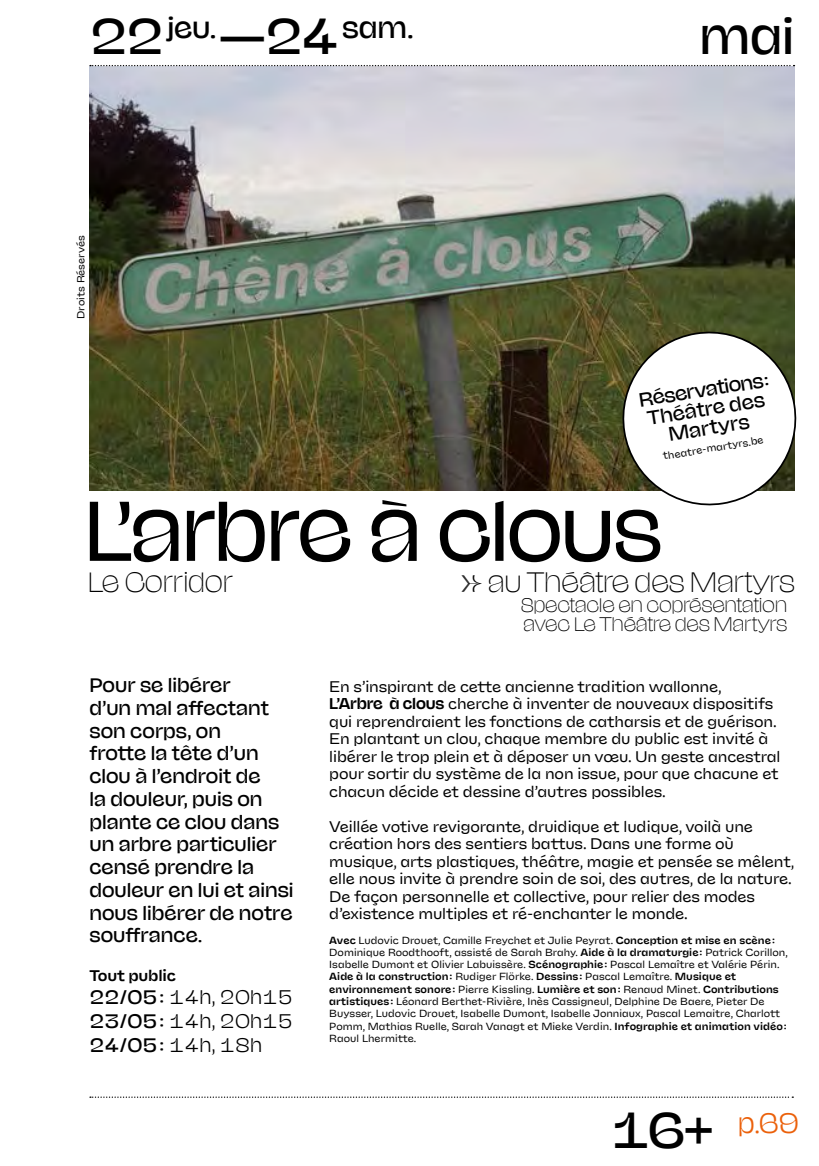
<style>
.page{position:relative;width:819px;height:1166px;background:#fff}
.page>*{position:absolute;margin:0;border:0;box-sizing:border-box;transform-origin:0 0}
.t1{font:78.75px "Na N Jaune Maxi Blond";color:#000}
.t2{font:47.25px "Na N Jaune Midi";color:#000}
.t3{font:27.47px "Na N Jaune Midi";color:#000}
.t4{font:100 26.25px "Na N Jaune Maxi";letter-spacing:.02em;color:#000}
.t5{font:300 26.25px "Na N Jaune Midi";color:#eb600a}
.t6{font:18.38px/22.8px "Na N Jaune Midi";color:#000}
.t7{font:100 18.38px/19.2px "Na N Jaune Maxi";letter-spacing:.02em;color:#000}
.t8{font:300 18.38px/23.6px "Na N Jaune Midi";letter-spacing:.01em;color:#000;text-align:justify}
.t9{font:14.35px/17.5px "Na N Jaune Mini Blond";letter-spacing:-.01em;color:#000}
.t10{font:500 14.35px "Na N Jaune Mini";letter-spacing:-.015em;color:#000}
.t11{font:9.62px/12.2px "Na N Jaune Mini Blond";letter-spacing:.005em;color:#000}
.t12{font:500 9.62px/12.2px "Na N Jaune Mini";letter-spacing:.005em;color:#000}
.s1{font-size:47.25px}
.s2{font-weight:400}
.s3{font-family:"Na N Jaune Midi";font-weight:500}
.s4{font-family:"Na N Jaune Mini";font-weight:500}
.s5{font-family:"Na N Jaune Mini Blond";font-weight:400}
</style>
<div class="page">
<svg style="left:90px;top:1096px;width:703px;height:2px"></svg>
<img style="left:89px;top:66px;width:705px;height:425px">
<svg style="left:617px;top:326px;width:180px;height:180px"></svg>
<svg style="left:90px;top:65px;width:704px;height:1px"></svg>
<h3 class="t3" style="left:89px;top:6px;width:325px"><span class="s1">22</span> jeu. <span class="s1">—24</span> sam.</h3>
<h2 class="t2" style="left:699px;top:0;width:96px">mai</h2>
<p class="t11" style="left:73px;top:319px;width:85px;rotate:-90deg">Droits Réservés</p>
<p class="t6" style="left:637px;top:388px;width:133px;line-height:19.2px;text-align:center;rotate:-9deg">Réservations :<br>Théâtre des<br>Martyrs</p>
<p class="t11" style="left:661px;top:448px;width:103px;rotate:-9deg">theatre-martyrs.be</p>
<h1 class="t1" style="left:85px;top:483px;width:578px">L’arbre à clous</h1>
<h3 class="t4" style="left:88px;top:566px;width:146px">Le Corridor</h3>
<h3 class="t4" style="left:461px;top:566px;width:335px">→ au Théâtre des Martyrs</h3>
<p class="t7" style="left:521px;top:594px;width:267px">Spectacle en coprésentation avec Le Théâtre des Martyrs</p>
<p class="t6" style="left:89px;top:672px;width:206px">Pour se libérer<br>d’un mal affectant son corps, on<br>frotte la tête d’un clou à l’endroit de<br>la douleur, puis on plante ce clou dans un arbre particulier censé prendre la douleur en lui et ainsi nous libérer de notre souffrance.</p>
<p class="t10" style="left:89px;top:967px;width:88px">Tout public</p>
<p class="t8" style="left:89px;top:984px;width:205px"><span class="s2">22/05 :</span> 14h, 20h15<br><span class="s2">23/05 :</span> 14h, 20h15<br><span class="s2">24/05 :</span> 14h, 18h</p>
<p class="t9" style="left:329px;top:675px;width:452px">En s’inspirant de cette ancienne tradition wallonne,<br><span class="s3">L’Arbre à clous</span> cherche à inventer de nouveaux dispositifs qui reprendraient les fonctions de catharsis et de guérison.<br>En plantant un clou, chaque membre du public est invité à libérer le trop plein et à déposer un vœu. Un geste ancestral pour sortir du système de la non issue, pour que chacune et chacun décide et dessine d’autres possibles.</p>
<p class="t9" style="left:329px;top:815px;width:466px">Veillée votive revigorante, druidique et ludique, voilà une création hors des sentiers battus. Dans une forme où musique, arts plastiques, théâtre, magie et pensée se mêlent, elle nous invite à prendre soin de soi, des autres, de la nature.<br>De façon personnelle et collective, pour relier des modes d’existence multiples et ré-enchanter le monde.</p>
<p class="t11" style="left:329px;top:932px;width:460px"><span class="s4">Avec</span> Ludovic Drouet, Camille Freychet et Julie Peyrat. <span class="s4">Conception et mise en scène :<br></span>Dominique Roodthooft, assisté de Sarah Brahy. <span class="s4">Aide à la dramaturgie :</span> Patrick Corillon,<br>Isabelle Dumont et Olivier Labuissère. <span class="s4">Scénographie :</span> Pascal Lemaître et Valérie Périn.</p>
<p class="t12" style="left:329px;top:971px;width:451px">Aide à la construction : <span class="s5">Rudiger Flörke.</span> Dessins : <span class="s5">Pascal Lemaître.</span> Musique et environnement sonore : <span class="s5">Pierre Kissling.</span> Lumière et son : <span class="s5">Renaud Minet.</span> Contributions</p>
<p class="t11" style="left:329px;top:994px;width:459px"><span class="s4">artistiques :</span> Léonard Berthet-Rivière, Inès Cassigneul, Delphine De Baere, Pieter De Buysser, Ludovic Drouet, Isabelle Dumont, Isabelle Jonniaux, Pascal Lemaitre, Charlott Pomm, Mathias Ruelle, Sarah Vanagt et Mieke Verdin. <span class="s4">Infographie et animation vidéo :<br></span>Raoul Lhermitte.</p>
<h2 class="t2" style="left:611px;top:1094px;width:102px">16+</h2>
<h3 class="t5" style="left:737px;top:1103px;width:63px">p.69</h3>
</div>
